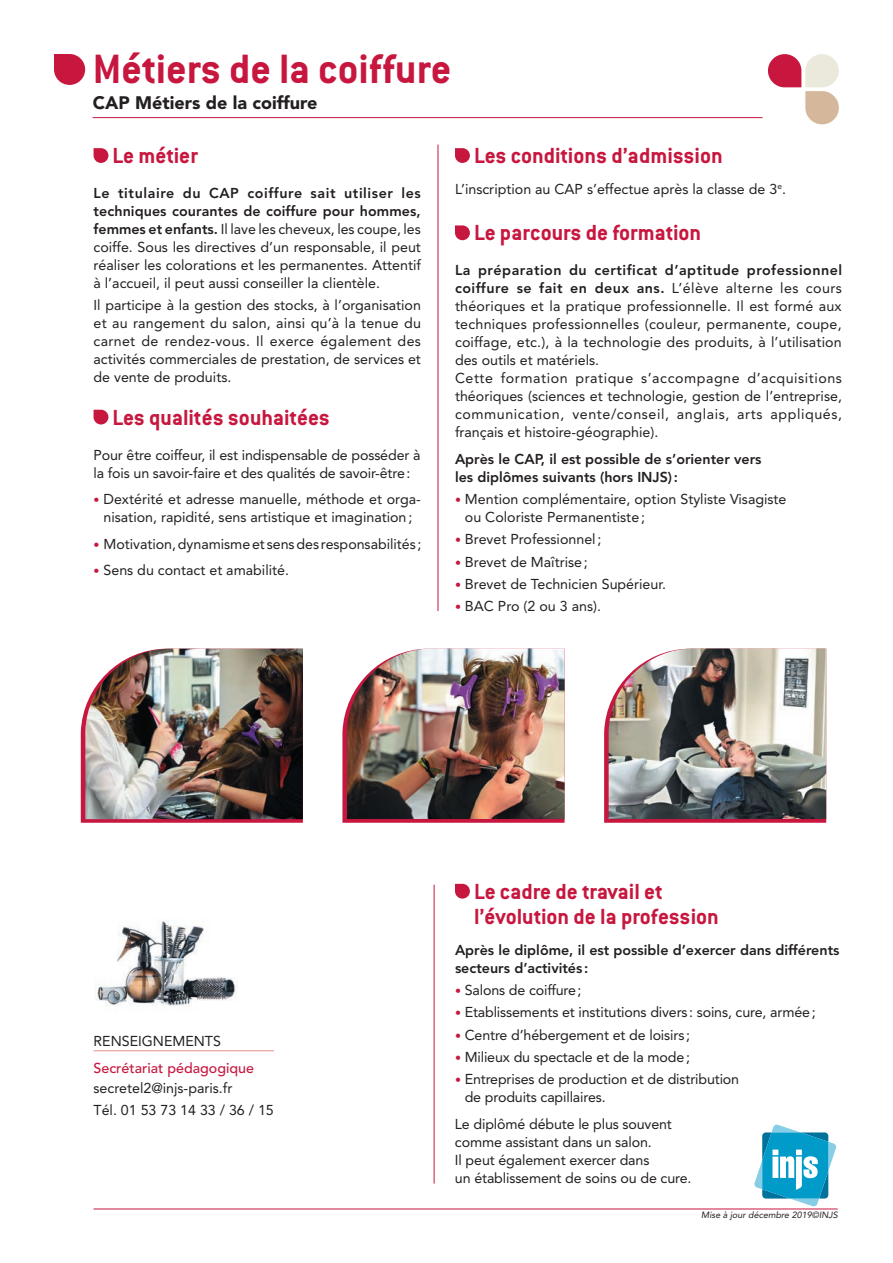
<style>
.page{position:relative;width:893px;height:1263px;background:#fff}
.page>*{position:absolute;margin:0;border:0;box-sizing:border-box;transform-origin:0 0}
.t1{font:700 45px "Conduit ITC";color:#c7173f}
.t2{font:700 24px/25.5px "Conduit ITC";color:#c7173f}
.t3{font:900 18px "Avenir LT";color:#231f20}
.t4{font:14.25px/18px "Avenir LT";color:#231f20}
.t5{font:800 14.25px/18px "Avenir LT";color:#231f20}
.t6{font:500 14.25px "Avenir LT";color:#c7173f}
.t7{font:italic 9px "Avenir LT";color:#231f20}
.s1{font-weight:800}
.s2{font-size:12px;color:#c7173f}
</style>
<div class="page">
<svg style="left:94px;top:148px;width:14px;height:15px"></svg>
<svg style="left:94px;top:410px;width:14px;height:14px"></svg>
<svg style="left:81px;top:709px;width:222px;height:114px"></svg>
<img style="left:85px;top:649px;width:218px;height:170px">
<svg style="left:342px;top:649px;width:223px;height:174px"></svg>
<img style="left:347px;top:648px;width:217px;height:171px">
<svg style="left:604px;top:707px;width:222px;height:116px"></svg>
<img style="left:609px;top:648px;width:217px;height:171px">
<hr style="left:93px;top:117px;width:670px;height:1px;background:#c7173f">
<svg style="left:54px;top:54px;width:31px;height:31px"></svg>
<svg style="left:455px;top:148px;width:15px;height:15px"></svg>
<svg style="left:455px;top:225px;width:15px;height:15px"></svg>
<hr style="left:438px;top:145px;width:1px;height:466px;background:#c7173f">
<hr style="left:434px;top:885px;width:1px;height:298px;background:#c7173f">
<svg style="left:455px;top:884px;width:15px;height:15px"></svg>
<hr style="left:94px;top:1208px;width:744px;height:1px;background:#c7173f">
<svg style="left:754px;top:1125px;width:83px;height:81px"></svg>
<svg style="left:768px;top:54px;width:71px;height:70px"></svg>
<img style="left:96px;top:921px;width:142px;height:85px">
<hr style="left:94px;top:1050px;width:180px;height:1px;background:#e08e89">
<h1 class="t1" style="left:93px;top:43px;width:360px">Métiers de la coiffure</h1>
<p class="t3" style="left:93px;top:92px;width:226px">CAP Métiers de la coiffure</p>
<h2 class="t2" style="left:113px;top:142px;width:87px">Le métier</h2>
<p class="t4" style="left:94px;top:184px;width:329px;text-align:justify"><span class="s1">Le titulaire du CAP coiffure sait utiliser les techniques courantes de coiffure pour hommes, femmes et enfants.</span> Il lave les cheveux, les coupe, les coiffe. Sous les directives d’un responsable, il peut réaliser les colorations et les permanentes. Attentif à l’accueil, il peut aussi conseiller la clientèle.</p>
<p class="t4" style="left:94px;top:296px;width:329px;text-align:justify">Il participe à la gestion des stocks, à l’organisation et au rangement du salon, ainsi qu’à la tenue du carnet de rendez-vous. Il exerce également des activités commerciales de prestation, de services et de vente de produits.</p>
<h2 class="t2" style="left:113px;top:404px;width:219px">Les qualités souhaitées</h2>
<p class="t4" style="left:94px;top:446px;width:328px">Pour être coiffeur, il est indispensable de posséder à la fois un savoir-faire et des qualités de savoir-être:</p>
<p class="t4" style="left:94px;top:490px;width:329px;text-align:center"><span class="s2">•</span> Dextérité et adresse manuelle, méthode et orga&shy;nisation, rapidité, sens artistique et imagination;</p>
<p class="t4" style="left:94px;top:535px;width:329px"><span class="s2">•</span> Motivation, dynamisme et sens des responsabilités;</p>
<p class="t4" style="left:94px;top:561px;width:197px"><span class="s2">•</span> Sens du contact et amabilité.</p>
<h2 class="t2" style="left:474px;top:142px;width:250px">Les conditions d’admission</h2>
<p class="t4" style="left:455px;top:180px;width:332px">L’inscription au CAP s’effectue après la classe de 3<sup>e</sup>.</p>
<h2 class="t2" style="left:474px;top:220px;width:229px">Le parcours de formation</h2>
<p class="t4" style="left:455px;top:261px;width:389px"><span class="s1">La préparation du certificat d’aptitude professionnel coiffure se fait en deux ans.</span> L’élève alterne les cours théoriques et la pratique professionnelle. Il est formé aux techniques professionnelles (couleur, permanente, coupe, coiffage, etc.), à la technologie des produits, à l’utilisation des outils et matériels.<br>Cette formation pratique s’accompagne d’acquisitions théoriques (sciences et technologie, gestion de l’entreprise, communication, vente/conseil, anglais, arts appliqués, français et histoire-géographie).</p>
<p class="t5" style="left:455px;top:450px;width:308px">Après le CAP, il est possible de s’orienter vers les diplômes suivants (hors INJS):</p>
<p class="t4" style="left:465px;top:490px;width:323px;text-indent:-10px"><span class="s2">•</span> Mention complémentaire, option Styliste Visagiste ou Coloriste Permanentiste;</p>
<p class="t4" style="left:455px;top:530px;width:148px"><span class="s2">•</span> Brevet Professionnel;</p>
<p class="t4" style="left:455px;top:553px;width:134px"><span class="s2">•</span> Brevet de Maîtrise;</p>
<p class="t4" style="left:455px;top:575px;width:213px"><span class="s2">•</span> Brevet de Technicien Supérieur.</p>
<p class="t4" style="left:455px;top:597px;width:147px"><span class="s2">•</span> BAC Pro (2 ou 3 ans).</p>
<p class="t4" style="left:94px;top:1032px;width:129px">RENSEIGNEMENTS</p>
<p class="t6" style="left:94px;top:1059px;width:162px">Secrétariat pédagogique</p>
<p class="t4" style="left:94px;top:1077px;width:182px;line-height:22.2px">secretel2@injs-paris.fr<br>Tél. 01 53 73 14 33 / 36 / 15</p>
<h2 class="t2" style="left:474px;top:878px;width:246px">Le cadre de travail et l’évolution de la profession</h2>
<p class="t5" style="left:455px;top:941px;width:386px">Après le diplôme, il est possible d’exercer dans différents secteurs d’activités :</p>
<p class="t4" style="left:455px;top:981px;width:128px"><span class="s2">•</span> Salons de coiffure;</p>
<p class="t4" style="left:455px;top:1003px;width:362px"><span class="s2">•</span> Etablissements et institutions divers: soins, cure, armée;</p>
<p class="t4" style="left:455px;top:1026px;width:237px"><span class="s2">•</span> Centre d’hébergement et de loisirs ;</p>
<p class="t4" style="left:455px;top:1048px;width:236px"><span class="s2">•</span> Milieux du spectacle et de la mode;</p>
<p class="t4" style="left:465px;top:1070px;width:276px;text-indent:-10px"><span class="s2">•</span> Entreprises de production et de distribution de produits capillaires.</p>
<p class="t4" style="left:455px;top:1115px;width:238px">Le diplômé débute le plus souvent comme assistant dans un salon.<br>Il peut également exercer dans<br>un établissement de soins ou de cure.</p>
<p class="t7" style="left:701px;top:1210px;width:138px">Mise à jour décembre 2019©INJS</p>
</div>
